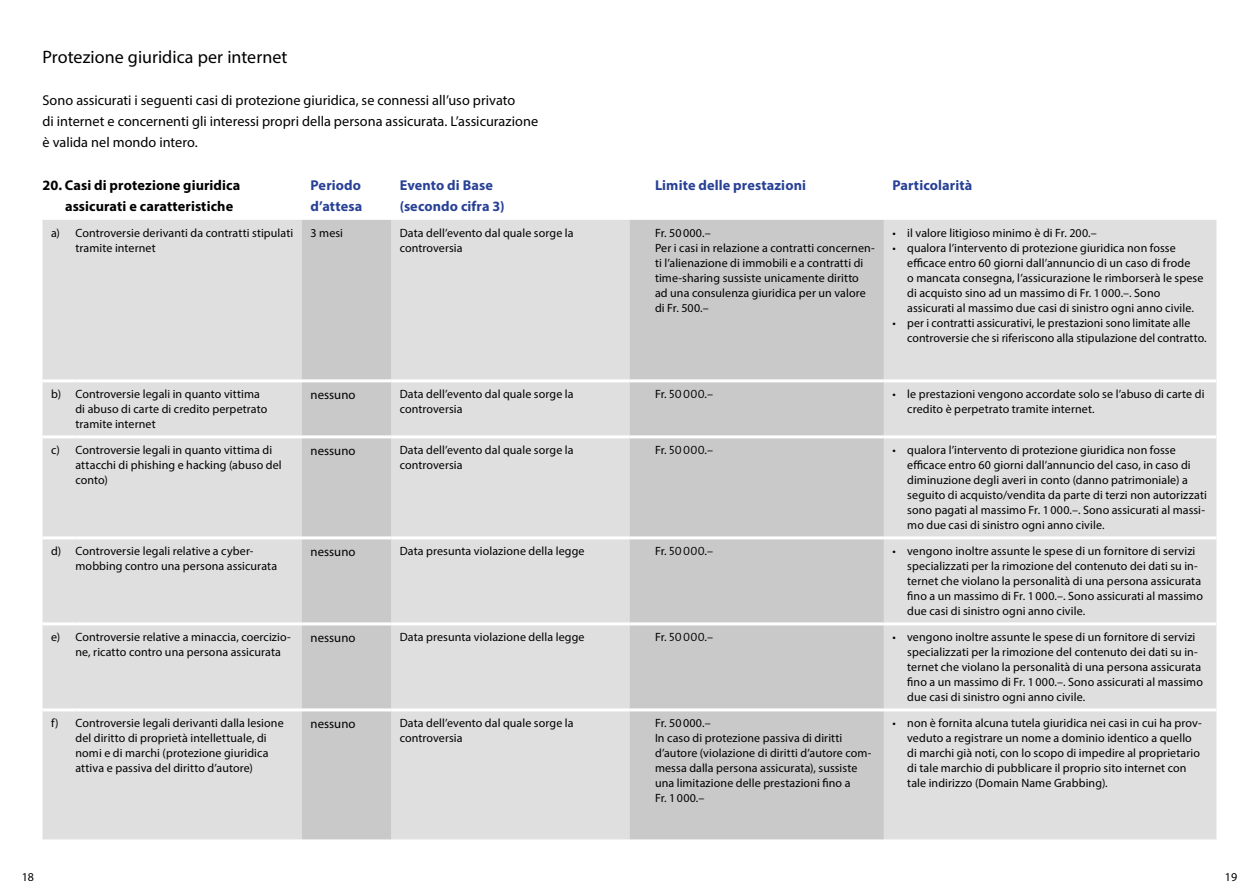
<style>
.page{position:relative;width:1259px;height:893px;background:#fff}
.page>*{position:absolute;margin:0;border:0;box-sizing:border-box;transform-origin:0 0}
.t1{font:18px "Myriad Pro";letter-spacing:.005em;color:#000001}
.t2{font:14.25px/21px "Myriad Pro";color:#000001}
.t3{font:700 14.25px/21px "Myriad Pro";letter-spacing:.01em;color:#284196}
.t4{font:700 14.25px/21px "Myriad Pro";letter-spacing:.005em;color:#000001}
.t5{font:12.75px "Myriad Pro";letter-spacing:.005em;color:#000001}
.t6{font:12px/15px "Myriad Pro";letter-spacing:.005em;color:#000001}
.s1{font-family:"The Sans Semi Light Caps"}
</style>
<div class="page">
<div style="left:43px;top:220px;width:1173px;height:619px;background:#dedfde"></div>
<svg style="left:302px;top:220px;width:582px;height:619px;background:#d1d2d1"></svg>
<hr style="left:43px;top:379px;width:32px;height:3px;background:#fff">
<hr style="left:75px;top:379px;width:227px;height:3px;background:#fff">
<hr style="left:302px;top:379px;width:89px;height:3px;background:#fff">
<hr style="left:391px;top:379px;width:238px;height:3px;background:#fff">
<hr style="left:629px;top:379px;width:255px;height:3px;background:#fff">
<hr style="left:884px;top:379px;width:332px;height:3px;background:#fff">
<hr style="left:43px;top:435px;width:32px;height:3px;background:#fff">
<hr style="left:75px;top:435px;width:227px;height:3px;background:#fff">
<hr style="left:302px;top:435px;width:89px;height:3px;background:#fff">
<hr style="left:391px;top:435px;width:238px;height:3px;background:#fff">
<hr style="left:629px;top:435px;width:255px;height:3px;background:#fff">
<hr style="left:884px;top:435px;width:332px;height:3px;background:#fff">
<hr style="left:43px;top:536px;width:32px;height:3px;background:#fff">
<hr style="left:75px;top:536px;width:227px;height:3px;background:#fff">
<hr style="left:302px;top:536px;width:89px;height:3px;background:#fff">
<hr style="left:391px;top:536px;width:238px;height:3px;background:#fff">
<hr style="left:629px;top:536px;width:255px;height:3px;background:#fff">
<hr style="left:884px;top:536px;width:332px;height:3px;background:#fff">
<hr style="left:43px;top:622px;width:32px;height:3px;background:#fff">
<hr style="left:75px;top:622px;width:227px;height:3px;background:#fff">
<hr style="left:302px;top:622px;width:89px;height:3px;background:#fff">
<hr style="left:391px;top:622px;width:238px;height:3px;background:#fff">
<hr style="left:629px;top:622px;width:255px;height:3px;background:#fff">
<hr style="left:884px;top:622px;width:332px;height:3px;background:#fff">
<hr style="left:43px;top:708px;width:32px;height:3px;background:#fff">
<hr style="left:75px;top:708px;width:227px;height:3px;background:#fff">
<hr style="left:302px;top:708px;width:89px;height:3px;background:#fff">
<hr style="left:391px;top:708px;width:238px;height:3px;background:#fff">
<hr style="left:629px;top:708px;width:255px;height:3px;background:#fff">
<hr style="left:884px;top:708px;width:332px;height:3px;background:#fff">
<h1 class="t1" style="left:43px;top:46px;width:246px">Protezione giuridica per internet</h1>
<p class="t2" style="left:43px;top:89px;width:497px">Sono assicurati i seguenti casi di protezione giuridica, se connessi all’uso privato<br>di internet e concernenti gli interessi propri della persona assicurata. L’assicurazione è valida nel mondo intero.</p>
<p class="t4" style="left:65px;top:175px;width:177px;text-indent:-23px">20. Casi di protezione giuridica assicurati e caratteristiche</p>
<p class="t3" style="left:310px;top:175px;width:53px">Periodo d’attesa</p>
<p class="t3" style="left:400px;top:175px;width:106px">Evento di Base (secondo cifra 3)</p>
<p class="t3" style="left:655px;top:175px;width:152px">Limite delle prestazioni</p>
<p class="t3" style="left:892px;top:175px;width:81px">Particolarità</p>
<p class="t6" style="left:75px;top:226px;width:219px;text-indent:-24px">a) Controversie derivanti da contratti stipulati tramite internet</p>
<p class="t6" style="left:310px;top:226px;width:34px">3 mesi</p>
<p class="t6" style="left:400px;top:226px;width:175px">Data dell’evento dal quale sorge la controversia</p>
<p class="t6" style="left:655px;top:226px;width:221px">Fr. 50000.–<br>Per i casi in relazione a contratti concernen&shy;ti l’alienazione di immobili e a contratti di time-sharing sussiste unicamente diritto<br>ad una consulenza giuridica per un valore di Fr. 500.–</p>
<p class="t6" style="left:892px;top:226px;width:206px">• il valore litigioso minimo è di Fr. 200.–</p>
<p class="t6" style="left:907px;top:241px;width:298px;text-indent:-15px">• qualora l’intervento di protezione giuridica non fosse efficace entro 60 giorni dall’annuncio di un caso di frode<br>o mancata consegna, l’assicurazione le rimborserà le spese di acquisto sino ad un massimo di Fr. 1000.–. Sono assicurati al massimo due casi di sinistro ogni anno civile.</p>
<p class="t6" style="left:907px;top:316px;width:301px;text-indent:-15px">• per i contratti assicurativi, le prestazioni sono limitate alle controversie che si riferiscono alla stipulazione del contratto.</p>
<p class="t6" style="left:75px;top:387px;width:193px;text-indent:-24px">b) Controversie legali in quanto vittima di abuso di carte di credito perpetrato tramite internet</p>
<p class="t5" style="left:310px;top:387px;width:47px">nessuno</p>
<p class="t6" style="left:400px;top:387px;width:175px">Data dell’evento dal quale sorge la controversia</p>
<p class="t6" style="left:655px;top:387px;width:60px">Fr. <span class="s1">50000</span>.–</p>
<p class="t6" style="left:907px;top:387px;width:299px;text-indent:-15px">• le prestazioni vengono accordate solo se l’abuso di carte di credito è perpetrato tramite internet.</p>
<p class="t6" style="left:75px;top:443px;width:208px;text-indent:-24px">c) Controversie legali in quanto vittima di attacchi di phishing e hacking (abuso del conto)</p>
<p class="t5" style="left:310px;top:443px;width:47px">nessuno</p>
<p class="t6" style="left:400px;top:443px;width:175px">Data dell’evento dal quale sorge la controversia</p>
<p class="t6" style="left:655px;top:443px;width:60px">Fr. <span class="s1">50000</span>.–</p>
<p class="t6" style="left:907px;top:443px;width:301px;text-indent:-15px">• qualora l’intervento di protezione giuridica non fosse efficace entro 60 giorni dall’annuncio del caso, in caso di diminuzione degli averi in conto (danno patrimoniale) a seguito di acquisto/vendita da parte di terzi non autorizzati sono pagati al massimo Fr. 1000.–. Sono assicurati al massi&shy;mo due casi di sinistro ogni anno civile.</p>
<p class="t6" style="left:75px;top:544px;width:203px;text-indent:-24px">d) Controversie legali relative a cyber&shy;mobbing contro una persona assicurata</p>
<p class="t5" style="left:310px;top:544px;width:47px">nessuno</p>
<p class="t6" style="left:400px;top:544px;width:186px">Data presunta violazione della legge</p>
<p class="t6" style="left:655px;top:544px;width:60px">Fr. <span class="s1">50000</span>.–</p>
<p class="t6" style="left:907px;top:544px;width:297px;text-indent:-15px">• vengono inoltre assunte le spese di un fornitore di servizi specializzati per la rimozione del contenuto dei dati su in&shy;ternet che violano la personalità di una persona assicurata fino a un massimo di Fr. 1000.–. Sono assicurati al massimo due casi di sinistro ogni anno civile.</p>
<p class="t6" style="left:75px;top:630px;width:217px;text-indent:-24px">e) Controversie relative a minaccia, coercizio&shy;ne, ricatto contro una persona assicurata</p>
<p class="t5" style="left:310px;top:630px;width:47px">nessuno</p>
<p class="t6" style="left:400px;top:630px;width:186px">Data presunta violazione della legge</p>
<p class="t6" style="left:655px;top:630px;width:60px">Fr. <span class="s1">50000</span>.–</p>
<p class="t6" style="left:907px;top:630px;width:297px;text-indent:-15px">• vengono inoltre assunte le spese di un fornitore di servizi specializzati per la rimozione del contenuto dei dati su in&shy;ternet che violano la personalità di una persona assicurata fino a un massimo di Fr. 1000.–. Sono assicurati al massimo due casi di sinistro ogni anno civile.</p>
<p class="t6" style="left:75px;top:716px;width:210px;text-indent:-24px">f) Controversie legali derivanti dalla lesione del diritto di proprietà intellettuale, di nomi e di marchi (protezione giuridica attiva e passiva del diritto d’autore)</p>
<p class="t5" style="left:310px;top:716px;width:47px">nessuno</p>
<p class="t6" style="left:400px;top:716px;width:175px">Data dell’evento dal quale sorge la controversia</p>
<p class="t6" style="left:655px;top:716px;width:218px">Fr. 50000.–<br>In caso di protezione passiva di diritti d’autore (violazione di diritti d’autore com&shy;messa dalla persona assicurata), sussiste una limitazione delle prestazioni fino a<br>Fr. 1000.–</p>
<p class="t6" style="left:907px;top:716px;width:296px;text-indent:-15px">• non è fornita alcuna tutela giuridica nei casi in cui ha prov&shy;veduto a registrare un nome a dominio identico a quello di marchi già noti, con lo scopo di impedire al proprietario di tale marchio di pubblicare il proprio sito internet con tale indirizzo (Domain Name Grabbing).</p>
<p class="t6" style="left:22px;top:869px;width:14px">18</p>
<p class="t6" style="left:1225px;top:869px;width:14px">19</p>
</div>
